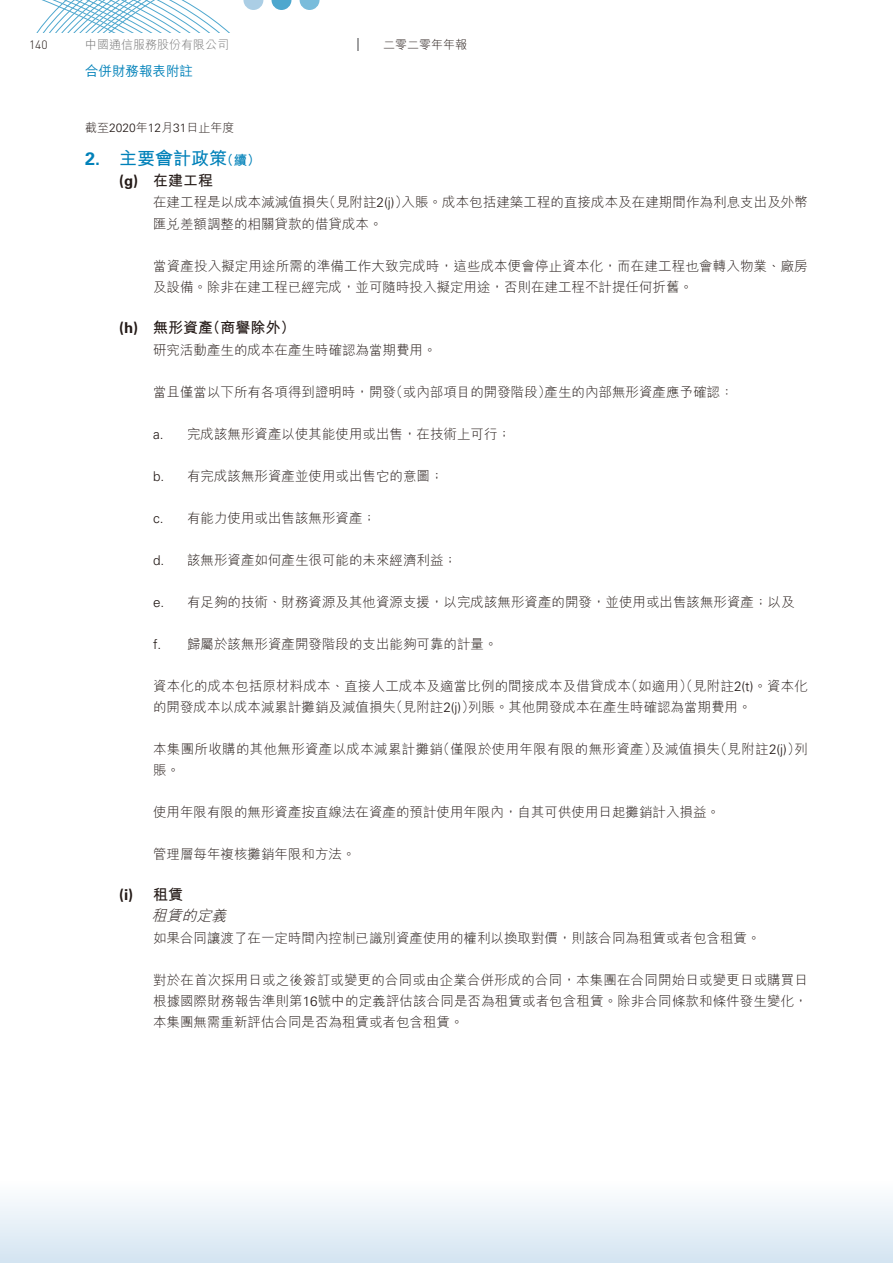
<style>
.page{position:relative;width:893px;height:1263px;background:#fff}
.page>*{position:absolute;margin:0;border:0;box-sizing:border-box;transform-origin:0 0}
.t1{font:700 18px "M Hei HK";color:#0081b9}
.t2{font:700 15px "M Hei HK";color:#231916}
.t3{font:700 15px "Univers LT Std";color:#231916}
.t4{font:italic 300 15px "M Hei HK";color:#231916}
.t5{font:300 13.5px/21px "M Hei HK";color:#231916}
.t6{font:300 13.5px/21px "M Hei HK";letter-spacing:.025em;color:#231916}
.t7{font:500 13.5px "M Hei HK";color:#0081b9}
.t8{font:300 12px "M Hei HK";color:#231916}
.t9{font:300 12px "M Hei HK";color:#727272}
.t10{font:300 12px "DIN Pro";color:#231916}
.s1{font-family:"Univers LT Std"}
.s2{font-size:13.5px}
.s3{font-family:"M Hei HK"}
</style>
<div class="page">
<div style="left:0;top:1169px;width:893px;height:94px;background:linear-gradient(to bottom,#fff,#d4e4f1)"></div>
<svg style="left:357px;top:38px;width:2px;height:13px"></svg>
<svg style="left:36px;top:0;width:284px;height:33px"></svg>
<p class="t10" style="left:29px;top:36px;width:20px">140</p>
<p class="t9" style="left:85px;top:36px;width:145px">中國通信服務股份有限公司</p>
<p class="t8" style="left:383px;top:36px;width:85px">二零二零年年報</p>
<p class="t7" style="left:85px;top:61px;width:109px">合併財務報表附註</p>
<p class="t8" style="left:85px;top:119px;width:151px">截至<span class="s1">2020</span>年<span class="s1">12</span>月<span class="s1">31</span>日止年度</p>
<h1 class="t1" style="left:85px;top:145px;width:177px"><span class="s1">2.</span> 主要會計政策<span class="s2">（續）</span></h1>
<p class="t2" style="left:119px;top:170px;width:96px"><span class="s1">(g)</span> 在建工程</p>
<p class="t5" style="left:153px;top:191px;width:656px">在建工程是以成本減減值損失（見附註<span class="s1">2(j)</span>）入賬。成本包括建築工程的直接成本及在建期間作為利息支出及外幣匯兌差額調整的相關貸款的借貸成本。</p>
<p class="t5" style="left:153px;top:255px;width:656px">當資產投入擬定用途所需的準備工作大致完成時，這些成本便會停止資本化，而在建工程也會轉入物業、廠房及設備。除非在建工程已經完成，並可隨時投入擬定用途，否則在建工程不計提任何折舊。</p>
<p class="t2" style="left:119px;top:317px;width:178px"><span class="s1">(h)</span> 無形資產（商譽除外）</p>
<p class="t5" style="left:153px;top:338px;width:285px">研究活動產生的成本在產生時確認為當期費用。</p>
<p class="t5" style="left:153px;top:380px;width:582px">當且僅當以下所有各項得到證明時，開發（或內部項目的開發階段）產生的內部無形資產應予確認：</p>
<p class="t5" style="left:153px;top:422px;width:360px"><span class="s1">a.</span> 完成該無形資產以使其能使用或出售，在技術上可行；</p>
<p class="t5" style="left:153px;top:464px;width:292px"><span class="s1">b.</span> 有完成該無形資產並使用或出售它的意圖；</p>
<p class="t5" style="left:153px;top:506px;width:225px"><span class="s1">c.</span> 有能力使用或出售該無形資產；</p>
<p class="t5" style="left:153px;top:548px;width:306px"><span class="s1">d.</span> 該無形資產如何產生很可能的未來經濟利益；</p>
<p class="t5" style="left:153px;top:590px;width:643px"><span class="s1">e.</span> 有足夠的技術、財務資源及其他資源支援，以完成該無形資產的開發，並使用或出售該無形資產；以及</p>
<p class="t5" style="left:153px;top:632px;width:346px"><span class="s1">f.</span> 歸屬於該無形資產開發階段的支出能夠可靠的計量。</p>
<p class="t5" style="left:153px;top:674px;width:656px">資本化的成本包括原材料成本、直接人工成本及適當比例的間接成本及借貸成本（如適用）（見附註<span class="s1">2(t)</span>。資本化的開發成本以成本減累計攤銷及減值損失（見附註<span class="s1">2(j)</span>）列賬。其他開發成本在產生時確認為當期費用。</p>
<p class="t6" style="left:153px;top:737px;width:656px">本集團所收購的其他無形資產以成本減累計攤銷（僅限於使用年限有限的無形資產）及減值損失（見附註<span class="s1">2(j)</span>）列賬。</p>
<p class="t5" style="left:153px;top:800px;width:569px">使用年限有限的無形資產按直線法在資產的預計使用年限內，自其可供使用日起攤銷計入損益。</p>
<p class="t5" style="left:153px;top:842px;width:204px">管理層每年複核攤銷年限和方法。</p>
<p class="t3" style="left:119px;top:886px;width:66px">(i) <span class="s3">租賃</span></p>
<p class="t4" style="left:152px;top:905px;width:82px">租賃的定義</p>
<p class="t5" style="left:153px;top:926px;width:609px">如果合同讓渡了在一定時間內控制已識別資產使用的權利以換取對價，則該合同為租賃或者包含租賃。</p>
<p class="t5" style="left:153px;top:968px;width:656px;text-align:justify">對於在首次採用日或之後簽訂或變更的合同或由企業合併形成的合同，本集團在合同開始日或變更日或購買日根據國際財務報告準則第<span class="s1">16</span>號中的定義評估該合同是否為租賃或者包含租賃。除非合同條款和條件發生變化，本集團無需重新評估合同是否為租賃或者包含租賃。</p>
</div>
